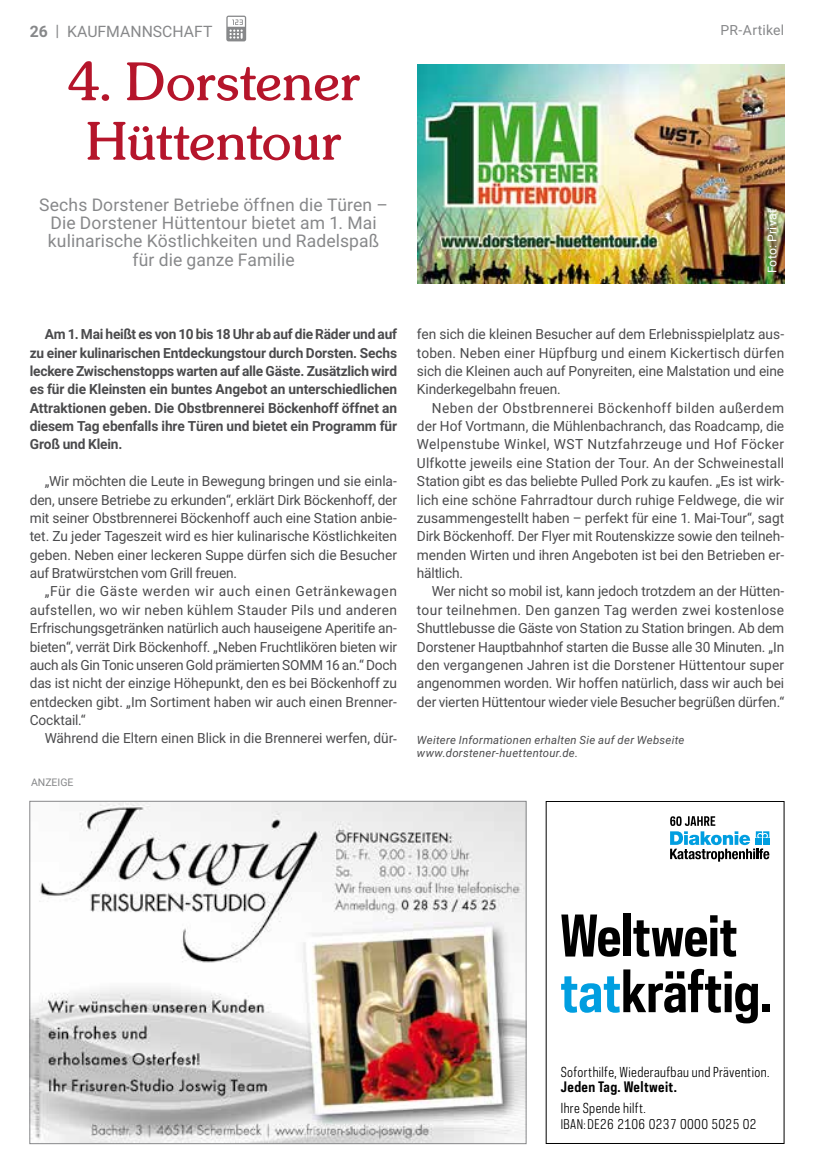
<style>
.page{position:relative;width:819px;height:1166px;background:#fff}
.page>*{position:absolute;margin:0;border:0;box-sizing:border-box;transform-origin:0 0}
.t1{font:700 53.38px/56px "Galaxie Polaris Condensed";letter-spacing:-.02em;color:#000}
.t2{font:52.5px/59.5px "Sunset";letter-spacing:-.005em;color:#b5152b;text-align:center}
.t3{font:17.5px/18.4px "Roboto";letter-spacing:.005em;color:#87888a;text-align:center}
.t4{font:15.75px "Roboto";color:#87888a}
.t5{font:14px/18.4px "Roboto";letter-spacing:-.005em;color:#4b4b4d;text-align:justify}
.t6{font:700 14px/18.4px "Roboto";letter-spacing:-.01em;color:#4b4b4d;text-align:justify}
.t7{font:14px "Roboto";letter-spacing:.015em;color:#87888a}
.t8{font:700 13.65px "Galaxie Polaris Condensed";letter-spacing:.03em;color:#000}
.t9{font:12.95px/15.8px "Galaxie Polaris Condensed";letter-spacing:.03em;color:#000}
.t10{font:12.25px "Roboto";letter-spacing:.02em;color:#fff}
.t11{font:italic 11.38px/13.7px "Roboto";letter-spacing:.02em;color:#4b4b4d}
.t12{font:10.5px "Roboto";color:#87888a}
.s1{font-weight:700}
.s2{color:#009ee0}
.s3{font-size:12.6px}
</style>
<div class="page">
<svg style="left:226px;top:16px;width:20px;height:25px"></svg>
<img style="left:417px;top:64px;width:367px;height:220px">
<img style="left:31px;top:803px;width:493px;height:339px">
<svg style="left:670px;top:816px;width:99px;height:45px"></svg>
<p class="t4" style="left:30px;top:20px;width:184px"><span class="s1">26</span> | KAUFMANNSCHAFT</p>
<p class="t7" style="left:720px;top:21px;width:65px">PR-Artikel</p>
<h2 class="t2" style="left:67px;top:53px;width:293px">4. Dorstener<br>Hüttentour</h2>
<p class="t3" style="left:39px;top:194px;width:350px">Sechs Dorstener Betriebe öffnen die Türen – Die Dorstener Hüttentour bietet am 1. Mai kulinarische Köstlichkeiten und Radelspaß für die ganze Familie</p>
<p class="t10" style="left:763px;top:273px;width:66px;rotate:-90deg">Foto: Privat</p>
<p class="t6" style="left:30px;top:324px;width:369px;text-indent:15px">Am 1. Mai heißt es von 10 bis 18 Uhr ab auf die Räder und auf zu einer kulinarischen Entdeckungstour durch Dorsten. Sechs leckere Zwischenstopps warten auf alle Gäste. Zusätzlich wird es für die Kleinsten ein buntes Angebot an unterschiedlichen Attraktionen geben. Die Obstbrennerei Böckenhoff öffnet an diesem Tag ebenfalls ihre Türen und bietet ein Programm für Groß und Klein.</p>
<p class="t5" style="left:30px;top:471px;width:369px;text-indent:15px">„Wir möchten die Leute in Bewegung bringen und sie einla&shy;den, unsere Betriebe zu erkunden“, erklärt Dirk Böckenhoff, der mit seiner Obstbrennerei Böckenhoff auch eine Station anbie&shy;tet. Zu jeder Tageszeit wird es hier kulinarische Köstlichkeiten geben. Neben einer leckeren Suppe dürfen sich die Besucher auf Bratwürstchen vom Grill freuen.</p>
<p class="t5" style="left:30px;top:582px;width:369px;text-indent:15px">„Für die Gäste werden wir auch einen Getränkewagen aufstellen, wo wir neben kühlem Stauder Pils und anderen Erfrischungsgetränken natürlich auch hauseigene Aperitife an&shy;bieten“, verrät Dirk Böckenhoff. „Neben Fruchtlikören bieten wir auch als Gin Tonic unseren Gold prämierten SOMM 16 an.“ Doch das ist nicht der einzige Höhepunkt, den es bei Böckenhoff zu entdecken gibt. „Im Sortiment haben wir auch einen Brenner-Cocktail.“</p>
<p class="t5" style="left:45px;top:729px;width:354px">Während die Eltern einen Blick in die Brennerei werfen, dür-</p>
<p class="t12" style="left:31px;top:775px;width:44px">ANZEIGE</p>
<p class="t5" style="left:417px;top:324px;width:369px">fen sich die kleinen Besucher auf dem Erlebnisspielplatz aus&shy;toben. Neben einer Hüpfburg und einem Kickertisch dürfen sich die Kleinen auch auf Ponyreiten, eine Malstation und eine Kinderkegelbahn freuen.</p>
<p class="t5" style="left:417px;top:398px;width:369px;text-indent:15px">Neben der Obstbrennerei Böckenhoff bilden außerdem der Hof Vortmann, die Mühlenbachranch, das Roadcamp, die Welpenstube Winkel, WST Nutzfahrzeuge und Hof Föcker Ulfkotte jeweils eine Station der Tour. An der Schweinestall Station gibt es das beliebte Pulled Pork zu kaufen. „Es ist wirk&shy;lich eine schöne Fahrradtour durch ruhige Feldwege, die wir zusammengestellt haben – perfekt für eine 1. Mai-Tour“, sagt Dirk Böckenhoff. Der Flyer mit Routenskizze sowie den teilneh&shy;menden Wirten und ihren Angeboten ist bei den Betrieben er&shy;hältlich.</p>
<p class="t5" style="left:417px;top:582px;width:369px;text-indent:15px">Wer nicht so mobil ist, kann jedoch trotzdem an der Hütten&shy;tour teilnehmen. Den ganzen Tag werden zwei kostenlose Shuttlebusse die Gäste von Station zu Station bringen. Ab dem Dorstener Hauptbahnhof starten die Busse alle 30 Minuten. „In den vergangenen Jahren ist die Dorstener Hüttentour super angenommen worden. Wir hoffen natürlich, dass wir auch bei der vierten Hüttentour wieder viele Besucher begrüßen dürfen.“</p>
<p class="t11" style="left:417px;top:732px;width:269px">Weitere Informationen erhalten Sie auf der Webseite www.dorstener-huettentour.de.</p>
<h1 class="t1" style="left:560px;top:907px;width:213px">Weltweit <span class="s2">tat</span>kräftig.</h1>
<p class="t9" style="left:561px;top:1063px;width:210px">Soforthilfe, Wiederaufbau und Prävention.</p>
<p class="t8" style="left:561px;top:1078px;width:118px">Jeden Tag. Weltweit.</p>
<p class="t9" style="left:561px;top:1100px;width:197px">Ihre Spende hilft.<br><span class="s3">IBAN: DE</span>26 2106 0237 0000 5025 02</p>
</div>
